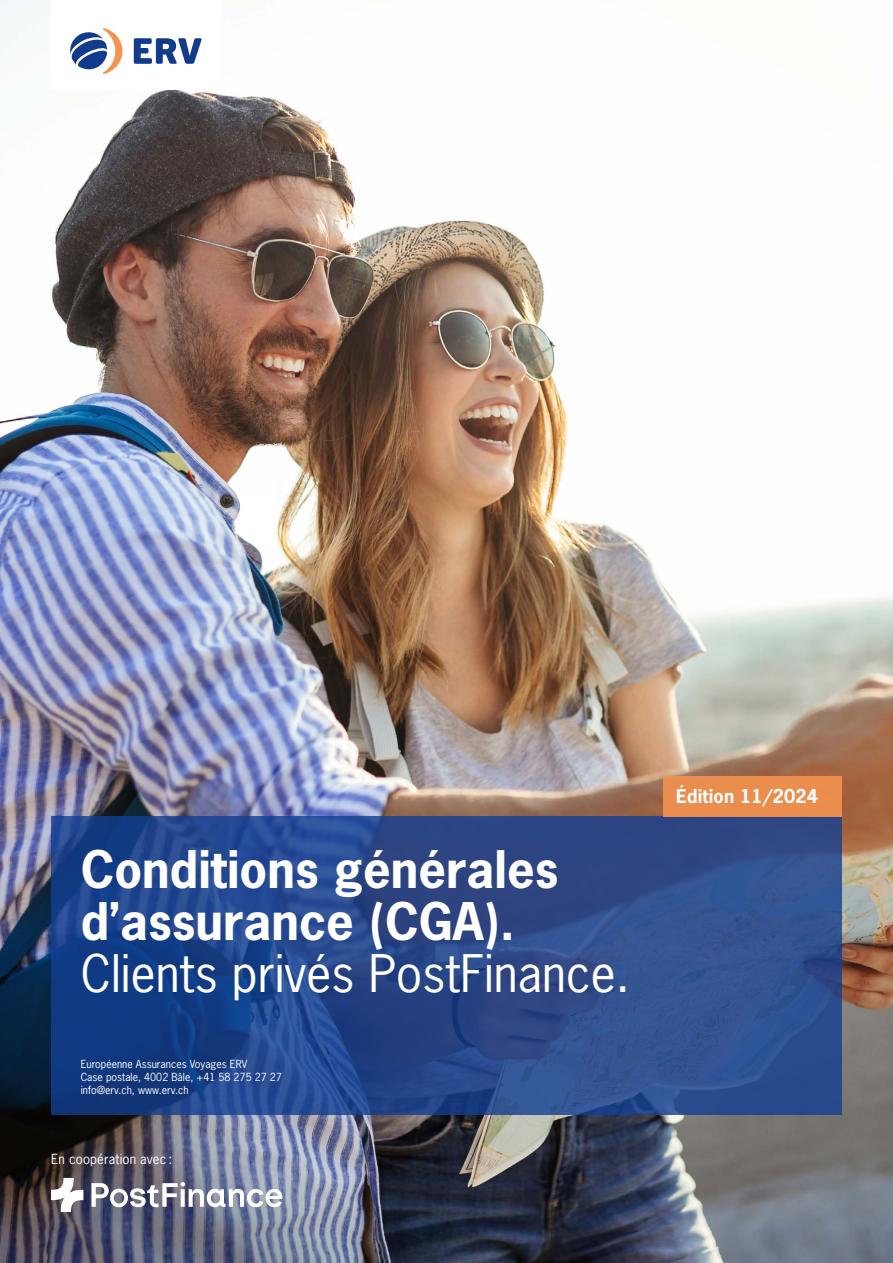
<style>
.page{position:relative;width:893px;height:1263px;background:#fff}
.page>*{position:absolute;margin:0;border:0;box-sizing:border-box;transform-origin:0 0}
.t1{font:700 48.75px/51.8px "News Gothic Std";color:#fff}
.t2{font:48.75px "News Gothic Std";color:#fff}
.t3{font:700 18px "News Gothic Std";letter-spacing:.01em;color:#fff}
.t4{font:13.05px "News Gothic Std";letter-spacing:.01em;color:#fff}
.t5{font:10.5px "News Gothic Std";color:#fff}
</style>
<div class="page">
<img style="left:0;top:0;width:893px;height:1263px">
<svg style="left:51px;top:816px;width:791px;height:299px;background:#27488a"></svg>
<div style="left:663px;top:776px;width:179px;height:40px;background:#ea8d4e"></div>
<div style="left:51px;top:0;width:170px;height:89px;background:#fff"></div>
<svg style="left:134px;top:38px;width:68px;height:26px"></svg>
<svg style="left:70px;top:28px;width:52px;height:46px"></svg>
<svg style="left:51px;top:1178px;width:231px;height:34px"></svg>
<h1 class="t1" style="left:81px;top:843px;width:479px">Conditions générales d’assurance (CGA).</h1>
<p class="t2" style="left:81px;top:942px;width:550px">Clients privés PostFinance.</p>
<p class="t5" style="left:81px;top:1057px;width:168px">Européenne Assurances Voyages ERV</p>
<p class="t5" style="left:81px;top:1070px;width:203px">Case postale, 4002 Bâle, +41 58 275 27 27</p>
<p class="t5" style="left:81px;top:1083px;width:109px">info@erv.ch, www.erv.ch</p>
<p class="t4" style="left:51px;top:1150px;width:123px">En coopération avec :</p>
<p class="t3" style="left:676px;top:784px;width:143px">Édition 11/2024</p>
</div>
